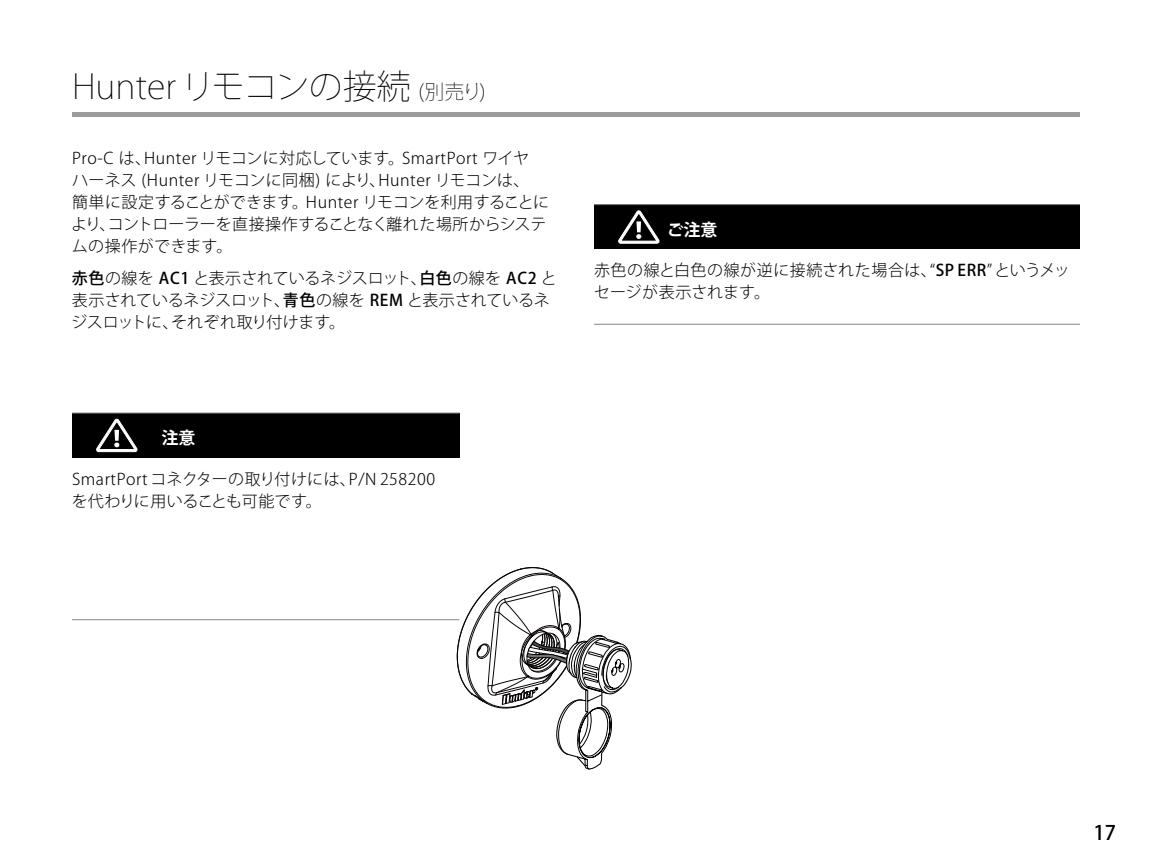
<style>
.page{position:relative;width:1152px;height:864px;background:#fff}
.page>*{position:absolute;margin:0;border:0;box-sizing:border-box;transform-origin:0 0}
.t1{font:200 34px "Koz Go Pro";color:#000}
.t2{font:500 20px "Koz Go Pro";color:#000}
.t3{font:700 17px "Koz Go Pro";letter-spacing:-.01em;color:#fff}
.t4{font:300 16px/22px "Koz Go Pro";letter-spacing:.005em;color:#000}
.t5{font:300 16px/22px "Koz Go Pro";letter-spacing:.025em;color:#000}
.t6{font:300 16px/22px "Koz Go Pro";letter-spacing:-.015em;color:#000}
.s1{font-size:20px}
.s2{font-weight:500}
.s3{color:#000}
</style>
<div class="page">
<div style="left:72px;top:112px;width:1008px;height:5px;background:#9b9b9c"></div>
<div style="left:72px;top:413px;width:387px;height:45px;background:#000"></div>
<hr style="left:72px;top:619px;width:387px;height:1px;background:#868787">
<hr style="left:72px;top:413px;width:387px;height:1px;background:#868787">
<svg style="left:96px;top:418px;width:42px;height:35px"></svg>
<div style="left:594px;top:205px;width:486px;height:44px;background:#000"></div>
<hr style="left:594px;top:324px;width:486px;height:1px;background:#868787">
<hr style="left:594px;top:204px;width:486px;height:1px;background:#868787">
<svg style="left:618px;top:210px;width:42px;height:34px"></svg>
<svg style="left:456px;top:567px;width:176px;height:203px"></svg>
<h1 class="t1" style="left:72px;top:64px;width:415px">Hunterリモコンの接続 <span class="s1">(別売り)</span></h1>
<p class="t4" style="left:71px;top:147px;width:479px">Pro-C は、Hunter リモコンに対応しています。SmartPort ワイヤ<br>ハーネス (Hunter リモコンに同梱) により、Hunter リモコンは、<br>簡単に設定することができます。Hunter リモコンを利用することにより、コントローラーを直接操作することなく離れた場所からシステムの操作ができます。</p>
<p class="t6" style="left:72px;top:268px;width:487px"><span class="s2">赤色</span>の線を <span class="s2">AC1</span> と表示されているネジスロット、<span class="s2">白色</span>の線を <span class="s2">AC2</span> と表示されているネジスロット、<span class="s2">青色</span>の線を <span class="s2">REM</span> と表示されているネジスロットに、それぞれ取り付けます。</p>
<p class="t3" style="left:145px;top:427px;width:52px"><span class="s3">ご</span>注意</p>
<p class="t5" style="left:72px;top:468px;width:365px">SmartPort コネクターの取り付けには、P/N 258200を代わりに用いることも可能です。</p>
<p class="t3" style="left:667px;top:219px;width:52px">ご注意</p>
<p class="t5" style="left:594px;top:260px;width:478px">赤色の線と白色の線が逆に接続された場合は、“<span class="s2">SP ERR</span>”というメッセージが表示されます。</p>
<p class="t2" style="left:1094px;top:820px;width:24px">17</p>
</div>
